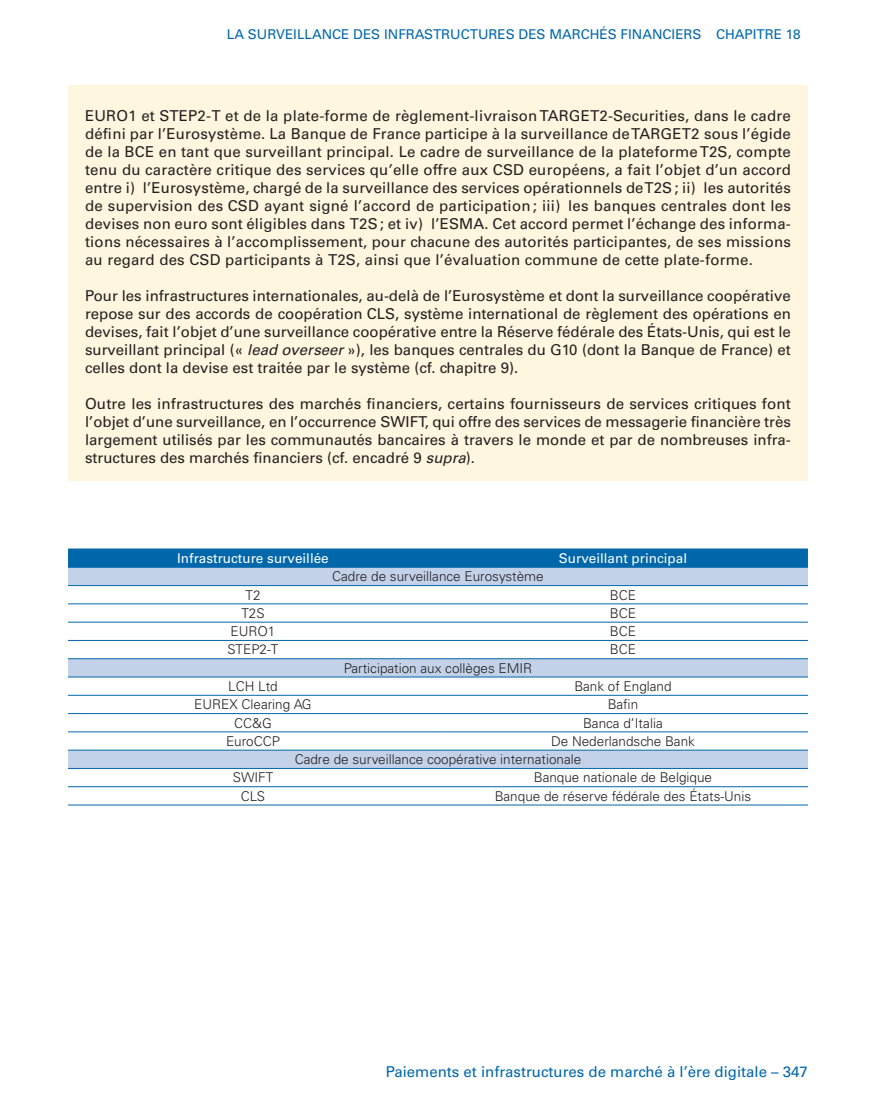
<style>
.page{position:relative;width:876px;height:1106px;background:#fff}
.page>*{position:absolute;margin:0;border:0;box-sizing:border-box;transform-origin:0 0}
.t1{font:15px/18px "Univers LT Std";letter-spacing:.015em;color:#231f20;text-align:justify}
.t2{font:15px "Univers LT Std";color:#0067aa}
.t3{font:300 13.5px/18.3px "Univers LT Std";color:#231f20}
.t4{font:13.5px "Univers LT Std";color:#0067aa}
.t5{font:13.5px "Univers LT Std";color:#fff}
.s1{font-style:italic}
</style>
<div class="page">
<div style="left:68px;top:549px;width:740px;height:18px;background:#0067aa"></div>
<div style="left:68px;top:568px;width:740px;height:17px;background:#c3d2e9"></div>
<svg style="left:68px;top:586px;width:740px;height:182px"></svg>
<hr style="left:68px;top:548px;width:370px;height:1px;background:#0067aa">
<hr style="left:438px;top:548px;width:370px;height:1px;background:#0067aa">
<hr style="left:68px;top:567px;width:370px;height:1px;background:#0067aa">
<hr style="left:438px;top:567px;width:370px;height:1px;background:#0067aa">
<hr style="left:68px;top:585px;width:370px;height:1px;background:#0067aa">
<hr style="left:438px;top:585px;width:370px;height:1px;background:#0067aa">
<hr style="left:68px;top:603px;width:370px;height:1px;background:#0067aa">
<hr style="left:438px;top:603px;width:370px;height:1px;background:#0067aa">
<hr style="left:68px;top:622px;width:370px;height:1px;background:#0067aa">
<hr style="left:438px;top:622px;width:370px;height:1px;background:#0067aa">
<hr style="left:68px;top:640px;width:370px;height:1px;background:#0067aa">
<hr style="left:438px;top:640px;width:370px;height:1px;background:#0067aa">
<hr style="left:68px;top:658px;width:370px;height:1px;background:#0067aa">
<hr style="left:438px;top:658px;width:370px;height:1px;background:#0067aa">
<hr style="left:68px;top:676px;width:370px;height:1px;background:#0067aa">
<hr style="left:438px;top:676px;width:370px;height:1px;background:#0067aa">
<hr style="left:68px;top:695px;width:370px;height:1px;background:#0067aa">
<hr style="left:438px;top:695px;width:370px;height:1px;background:#0067aa">
<hr style="left:68px;top:713px;width:370px;height:1px;background:#0067aa">
<hr style="left:438px;top:713px;width:370px;height:1px;background:#0067aa">
<hr style="left:68px;top:731px;width:370px;height:1px;background:#0067aa">
<hr style="left:438px;top:731px;width:370px;height:1px;background:#0067aa">
<hr style="left:68px;top:749px;width:370px;height:1px;background:#0067aa">
<hr style="left:438px;top:749px;width:370px;height:1px;background:#0067aa">
<hr style="left:68px;top:768px;width:370px;height:1px;background:#0067aa">
<hr style="left:438px;top:768px;width:370px;height:1px;background:#0067aa">
<hr style="left:68px;top:786px;width:370px;height:1px;background:#0067aa">
<hr style="left:438px;top:786px;width:370px;height:1px;background:#0067aa">
<hr style="left:68px;top:804px;width:370px;height:1px;background:#0067aa">
<hr style="left:438px;top:804px;width:370px;height:1px;background:#0067aa">
<div style="left:68px;top:85px;width:740px;height:395px;background:#fef6df"></div>
<p class="t4" style="left:227px;top:26px;width:575px">La surveillance des infrastructures des marchés financiers Chapitre 18</p>
<p class="t1" style="left:85px;top:107px;width:11px">EUR</p>
<p class="t1" style="left:117px;top:107px;width:53px">O1 et STE</p>
<p class="t1" style="left:188px;top:107px;width:362px">P2‑T et de la plate‑forme de règlement‑livraison TAR</p>
<p class="t1" style="left:85px;top:107px;width:707px;text-indent:484px">GET2‑Securities, dans le cadre défini par l’Eurosystème. La Banque de France participe à la surveillance de TAR</p>
<p class="t1" style="left:85px;top:125px;width:707px;text-indent:576px">GET2 sous l’égide de la BCE en tant que surveillant principal. Le cadre de surveillance de la plateforme T2S, compte tenu du caractère critique des services qu’elle offre aux CSD européens, a fait l’objet d’un accord entre i) l’Eurosystème, chargé de la surveillance des services opérationnels de T2S ; ii) les autorités de supervision des CSD ayant signé l’accord de participation; iii) les banques centrales dont les devises non euro sont éligibles dans T2S ; et iv) l’ESMA</p>
<p class="t1" style="left:85px;top:215px;width:707px;text-indent:399px">. Cet accord permet l’échange des informa‑ tions nécessaires à l’accomplissement, pour chacune des autorités participantes, de ses missions au regard des CSD participants à T2S, ainsi que l’évaluation commune de cette plate‑forme.</p>
<p class="t1" style="left:85px;top:287px;width:707px">Pour les infrastructures internationales, au‑delà de l’Eurosystème et dont la surveillance coopérative repose sur des accords de coopération CLS, système international de règlement des opérations en devises, fait l’objet d’une surveillance coopérative entre la Réserve fédérale des États‑U nis, qui est le surveillant principal (« <span class="s1">lead overseer</span> »), les banques centrales du G10 (dont la Banque de France) et celles dont la devise est traitée par le système (cf. chapitre 9).</p>
<p class="t1" style="left:85px;top:395px;width:707px">Outre les infrastructures des marchés financiers, certains fournisseurs de services critiques font l’objet d’une surveillance, en l’occurrence SWIFT, qui offre des services de messagerie financière très largement utilisés par les communautés bancaires à travers le monde et par de nombreuses infra&shy;structures des marchés financiers (cf. encadré 9 <span class="s1">supra</span>).</p>
<p class="t5" style="left:177px;top:550px;width:153px">I nfrastructure surveillée</p>
<p class="t5" style="left:559px;top:550px;width:130px">Surveillant principal</p>
<p class="t3" style="left:332px;top:567px;width:213px">Cadre de surveillance Eurosystème</p>
<p class="t3" style="left:245px;top:585px;width:17px">T2</p>
<p class="t3" style="left:610px;top:585px;width:28px">BCE</p>
<p class="t3" style="left:241px;top:604px;width:25px">T2S</p>
<p class="t3" style="left:610px;top:604px;width:28px">BCE</p>
<p class="t3" style="left:231px;top:622px;width:46px">EURO1</p>
<p class="t3" style="left:610px;top:622px;width:28px">BCE</p>
<p class="t3" style="left:228px;top:640px;width:52px">STEP2-T</p>
<p class="t3" style="left:610px;top:640px;width:28px">BCE</p>
<p class="t3" style="left:344px;top:659px;width:190px">Participation aux collèges EMIR</p>
<p class="t3" style="left:228px;top:677px;width:51px">LCH Ltd</p>
<p class="t3" style="left:574px;top:677px;width:99px">Bank of England</p>
<p class="t3" style="left:194px;top:695px;width:119px">EUREX Clearing AG</p>
<p class="t3" style="left:608px;top:695px;width:32px">Bafin</p>
<p class="t3" style="left:234px;top:713px;width:39px">CC&amp;G</p>
<p class="t3" style="left:583px;top:713px;width:81px">Banca d’Italia</p>
<p class="t3" style="left:226px;top:732px;width:56px">EuroCCP</p>
<p class="t3" style="left:295px;top:732px;width:402px;text-indent:256px">De Nederlandsche Bank<br>Cadre de surveillance coopérative internationale</p>
<p class="t3" style="left:233px;top:768px;width:42px">SWIFT</p>
<p class="t3" style="left:534px;top:768px;width:180px">Banque nationale de Belgique</p>
<p class="t3" style="left:241px;top:787px;width:26px">CLS</p>
<p class="t3" style="left:495px;top:787px;width:258px">Banque de réserve fédérale des États-Unis</p>
<p class="t2" style="left:386px;top:1063px;width:424px">Paiements et infrastructures de marché à l’ère digitale – 347</p>
</div>
